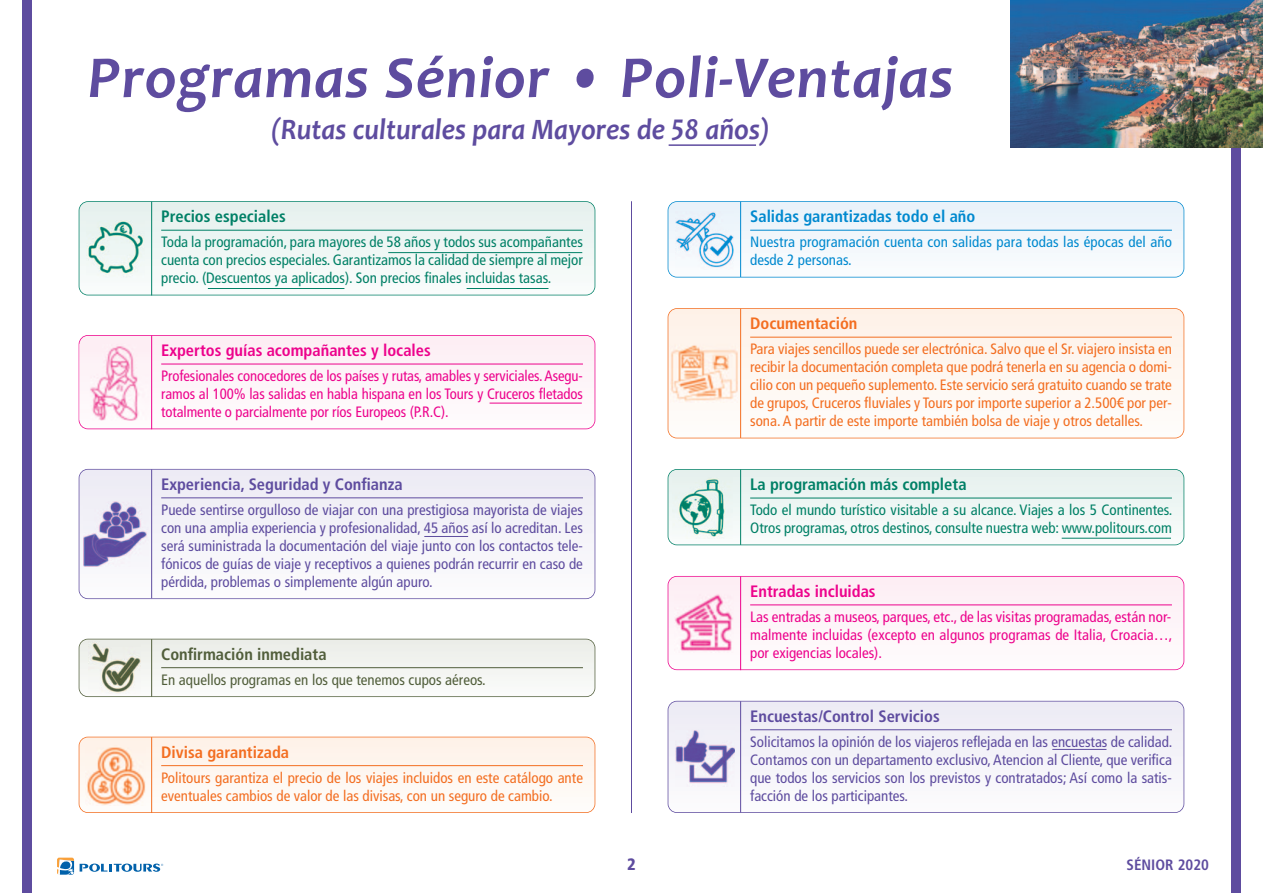
<style>
.page{position:relative;width:1263px;height:893px;background:#fff}
.page>*{position:absolute;margin:0;border:0;box-sizing:border-box;transform-origin:0 0}
.t1{font:italic 700 60px "Candara";letter-spacing:.015em;color:#5e4c9f}
.t2{font:italic 700 30px "Candara";color:#5e4c9f;scale:.92 1}
.t3{font:700 condensed 16.5px "Frutiger LT Std";color:#5e4c9f}
.t4{font:700 condensed 16.5px "Frutiger LT Std";color:#ed028c}
.t5{font:700 condensed 16.5px "Frutiger LT Std";color:#008066}
.t6{font:700 condensed 16.5px "Frutiger LT Std";color:#f36e21}
.t7{font:700 condensed 16.5px "Frutiger LT Std";color:#0089cf}
.t8{font:700 condensed 16.5px "Frutiger LT Std";color:#515e3b}
.t9{font:900 condensed 16.5px "Frutiger LT Std";color:#5e4c9f}
.t10{font:condensed 15px/18px "Frutiger LT Std";color:#5e4c9f;text-align:justify}
.t11{font:condensed 15px/18px "Frutiger LT Std";color:#f36e21}
.t12{font:condensed 15px/18px "Frutiger LT Std";color:#ed028c}
.t13{font:condensed 15px/18px "Frutiger LT Std";color:#008066;text-align:justify}
.t14{font:condensed 15px/18px "Frutiger LT Std";letter-spacing:.005em;color:#0089cf}
.t15{font:condensed 15px "Frutiger LT Std";color:#515e3b}
.t16{font:700 condensed 15px "Frutiger LT Std";color:#5e4c9f}
</style>
<div class="page">
<div style="left:22px;top:0;width:10px;height:893px;background:#5e4c9f"></div>
<div style="left:1231px;top:0;width:10px;height:893px;background:#5e4c9f"></div>
<svg style="left:668px;top:202px;width:515px;height:73px"></svg>
<div style="left:668px;top:201px;width:516px;height:77px;border:2px solid #0089cf;border-radius:9px"></div>
<img style="left:676px;top:212px;width:58px;height:58px">
<hr style="left:750px;top:230px;width:422px;height:1px;background:#0089cf">
<hr style="left:740px;top:202px;width:1px;height:75px;background:#0089cf">
<svg style="left:79px;top:202px;width:516px;height:93px"></svg>
<div style="left:79px;top:201px;width:516px;height:94px;border:2px solid #008066;border-radius:9px"></div>
<img style="left:87px;top:220px;width:57px;height:58px">
<svg style="left:57px;top:858px;width:106px;height:17px"></svg>
<hr style="left:669px;top:144px;width:87px;height:2px;background:#5e4c9f">
<hr style="left:161px;top:230px;width:422px;height:1px;background:#008066">
<hr style="left:388px;top:252px;width:194px;height:1px;background:#008066">
<hr style="left:208px;top:288px;width:136px;height:1px;background:#008066">
<hr style="left:467px;top:288px;width:81px;height:1px;background:#008066">
<img style="left:1010px;top:0;width:253px;height:148px">
<hr style="left:151px;top:202px;width:1px;height:93px;background:#008066">
<svg style="left:668px;top:470px;width:515px;height:74px"></svg>
<div style="left:668px;top:469px;width:516px;height:76px;border:2px solid #008066;border-radius:9px"></div>
<img style="left:672px;top:478px;width:61px;height:60px">
<hr style="left:750px;top:498px;width:422px;height:1px;background:#008066">
<hr style="left:1062px;top:538px;width:109px;height:1px;background:#008066">
<hr style="left:740px;top:469px;width:1px;height:76px;background:#008066">
<div style="left:668px;top:577px;width:515px;height:92px;background:#fdf4f8"></div>
<div style="left:668px;top:576px;width:516px;height:94px;border:2px solid #ed028c;border-radius:9px"></div>
<img style="left:674px;top:594px;width:59px;height:59px">
<hr style="left:750px;top:604px;width:422px;height:1px;background:#ed028c">
<hr style="left:740px;top:576px;width:1px;height:94px;background:#ed028c">
<svg style="left:79px;top:639px;width:516px;height:57px"></svg>
<div style="left:79px;top:639px;width:516px;height:58px;border:2px solid #515e3b;border-radius:9px"></div>
<img style="left:89px;top:642px;width:51px;height:51px">
<hr style="left:161px;top:667px;width:422px;height:1px;background:#515e3b">
<hr style="left:151px;top:639px;width:1px;height:58px;background:#515e3b">
<svg style="left:79px;top:737px;width:516px;height:75px"></svg>
<div style="left:79px;top:737px;width:516px;height:76px;border:2px solid #f36e21;border-radius:9px"></div>
<img style="left:85px;top:745px;width:60px;height:60px">
<hr style="left:161px;top:765px;width:422px;height:1px;background:#f36e21">
<hr style="left:151px;top:737px;width:1px;height:76px;background:#f36e21">
<div style="left:79px;top:336px;width:516px;height:92px;background:#fdf5f9"></div>
<div style="left:79px;top:335px;width:516px;height:94px;border:2px solid #ed028c;border-radius:9px"></div>
<img style="left:79px;top:344px;width:72px;height:76px">
<hr style="left:161px;top:364px;width:422px;height:1px;background:#ed028c">
<hr style="left:490px;top:403px;width:92px;height:1px;background:#ed028c">
<hr style="left:151px;top:335px;width:1px;height:94px;background:#ed028c">
<div style="left:79px;top:470px;width:516px;height:128px;background:#f5f4f9"></div>
<div style="left:79px;top:469px;width:516px;height:130px;border:2px solid #5e4c9f;border-radius:9px"></div>
<img style="left:84px;top:501px;width:65px;height:65px">
<hr style="left:161px;top:497px;width:422px;height:1px;background:#5e4c9f">
<hr style="left:424px;top:536px;width:44px;height:1px;background:#5e4c9f">
<hr style="left:151px;top:469px;width:1px;height:129px;background:#5e4c9f">
<div style="left:668px;top:702px;width:515px;height:110px;background:#f5f4f9"></div>
<div style="left:668px;top:701px;width:516px;height:112px;border:2px solid #5e4c9f;border-radius:9px"></div>
<img style="left:676px;top:727px;width:59px;height:59px">
<hr style="left:750px;top:729px;width:422px;height:1px;background:#5e4c9f">
<hr style="left:1052px;top:749px;width:54px;height:1px;background:#5e4c9f">
<hr style="left:740px;top:701px;width:1px;height:111px;background:#5e4c9f">
<svg style="left:668px;top:309px;width:515px;height:129px"></svg>
<div style="left:668px;top:308px;width:516px;height:130px;border:2px solid #f36e21;border-radius:9px"></div>
<img style="left:671px;top:344px;width:67px;height:59px">
<hr style="left:750px;top:337px;width:422px;height:1px;background:#f36e21">
<hr style="left:740px;top:309px;width:1px;height:129px;background:#f36e21">
<hr style="left:631px;top:201px;width:1px;height:612px;background:#5e4c9f">
<p class="t1" style="left:87px;top:56px;width:867px">Programas Sénior • Poli‐Ventajas</p>
<p class="t2" style="left:271px;top:118px;width:543px">(Rutas culturales para Mayores de 58 años)</p>
<p class="t5" style="left:161px;top:208px;width:126px">Precios especiales</p>
<p class="t13" style="left:161px;top:234px;width:423px">Toda la programación, para mayores de 58 años y todos sus acompañantes cuenta con precios especiales. Garantizamos la calidad de siempre al mejor precio. (Descuentos ya aplicados). Son precios finales incluidas tasas.</p>
<p class="t4" style="left:161px;top:342px;width:271px">Expertos guías acompañantes y locales</p>
<p class="t12" style="left:161px;top:368px;width:423px;text-align:justify">Profesionales conocedores de los países y rutas, amables y serviciales. Asegu&shy;ramos al 100% las salidas en habla hispana en los Tours y Cruceros fletados totalmente o parcialmente por ríos Europeos (P.R.C).</p>
<p class="t3" style="left:161px;top:476px;width:243px">Experiencia, Seguridad y Confianza</p>
<p class="t10" style="left:161px;top:502px;width:423px">Puede sentirse orgulloso de viajar con una prestigiosa mayorista de viajes con una amplia experiencia y profesionalidad, 45 años así lo acreditan. Les será suministrada la documentación del viaje junto con los contactos tele&shy;fónicos de guías de viaje y receptivos a quienes podrán recurrir en caso de pérdida, problemas o simplemente algún apuro.</p>
<p class="t7" style="left:750px;top:208px;width:227px">Salidas garantizadas todo el año</p>
<p class="t14" style="left:750px;top:234px;width:423px">Nuestra programación cuenta con salidas para todas las épocas del año desde 2 personas.</p>
<p class="t6" style="left:750px;top:315px;width:109px">Documentación</p>
<p class="t11" style="left:750px;top:341px;width:423px;text-align:justify">Para viajes sencillos puede ser electrónica. Salvo que el Sr. viajero insista en recibir la documentación completa que podrá tenerla en su agencia o domi&shy;cilio con un pequeño suplemento. Este servicio será gratuito cuando se trate de grupos, Cruceros fluviales y Tours por importe superior a 2.500€ por per&shy;sona. A partir de este importe también bolsa de viaje y otros detalles.</p>
<p class="t5" style="left:750px;top:476px;width:218px">La programación más completa</p>
<p class="t13" style="left:750px;top:502px;width:424px">Todo el mundo turístico visitable a su alcance. Viajes a los 5 Continentes.<br>Otros programas, otros destinos, consulte nuestra web: www.politours.com</p>
<p class="t4" style="left:750px;top:583px;width:127px">Entradas incluidas</p>
<p class="t12" style="left:750px;top:609px;width:424px">Las entradas a museos, parques, etc., de las visitas programadas, están nor&shy;malmente incluidas (excepto en algunos programas de Italia, Croacia…,</p>
<p class="t8" style="left:161px;top:646px;width:167px">Confirmación inmediata</p>
<p class="t12" style="left:750px;top:645px;width:133px">por exigencias locales).</p>
<p class="t15" style="left:161px;top:673px;width:326px">En aquellos programas en los que tenemos cupos aéreos.</p>
<p class="t6" style="left:161px;top:744px;width:129px">Divisa garantizada</p>
<p class="t11" style="left:161px;top:770px;width:423px">Politours garantiza el precio de los viajes incluidos en este catálogo ante eventuales cambios de valor de las divisas, con un seguro de cambio.</p>
<p class="t3" style="left:750px;top:708px;width:191px">Encuestas/Control Servicios</p>
<p class="t10" style="left:750px;top:734px;width:424px">Solicitamos la opinión de los viajeros reflejada en las encuestas de calidad.<br>Contamos con un departamento exclusivo, Atencion al Cliente, que verifica que todos los servicios son los previstos y contratados; Así como la satis&shy;facción de los participantes.</p>
<p class="t9" style="left:627px;top:855px;width:10px">2</p>
<p class="t16" style="left:1126px;top:857px;width:84px">SÉNIOR 2020</p>
</div>
